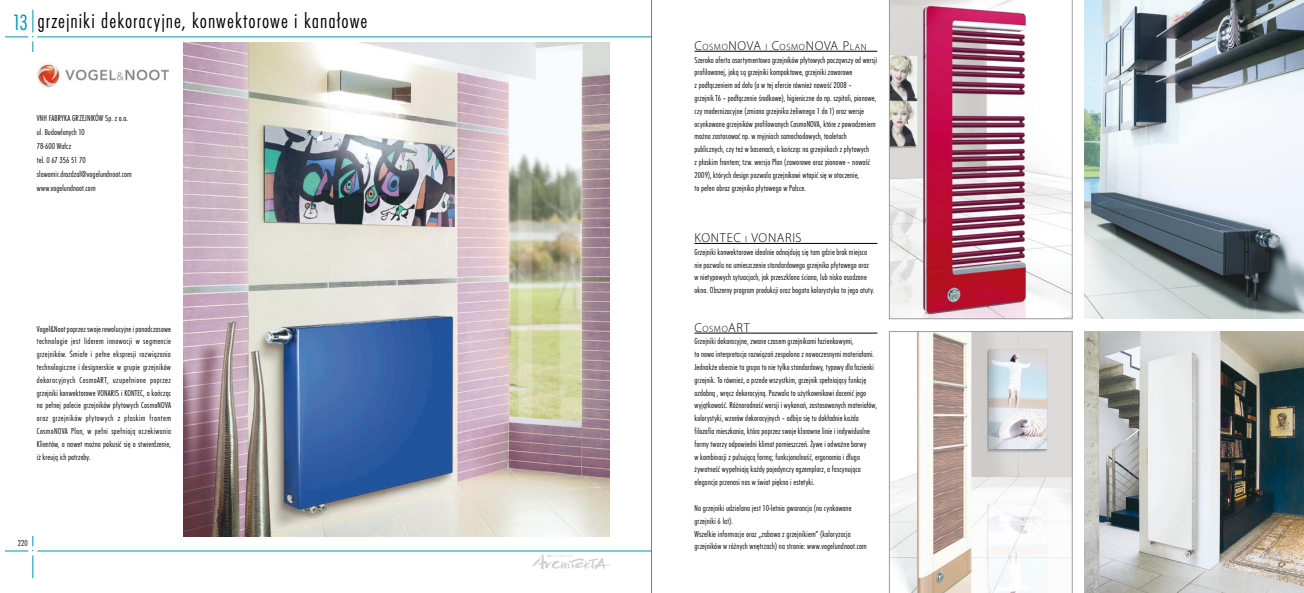
<style>
.page{position:relative;width:1304px;height:593px;background:#fff}
.page>*{position:absolute;margin:0;border:0;box-sizing:border-box;transform-origin:0 0}
.t1{font:22px "Futura TCE Ligh Cond";letter-spacing:.045em;color:#000}
.t2{font:300 13px "Myriad Pro";letter-spacing:.05em;color:#000}
.t3{font:300 9.1px "Myriad Pro";letter-spacing:.075em;color:#000}
.t4{font:9px/12.8px "Futura TCE Ligh Cond";letter-spacing:.01em;color:#000}
.s1{font-size:23px;color:#0094b5}
.s2{font-size:13px}
.s3{font-size:9.1px}
</style>
<div class="page">
<svg style="left:532px;top:554px;width:79px;height:15px"></svg>
<hr style="left:652px;top:0;width:1px;height:592px;background:#000">
<hr style="left:37px;top:36px;width:615px;height:1px;background:#0094b5">
<svg style="left:5px;top:10px;width:29px;height:42px"></svg>
<hr style="left:37px;top:550px;width:615px;height:1px;background:#0094b5">
<svg style="left:5px;top:535px;width:29px;height:43px"></svg>
<img style="left:1084px;top:331px;width:220px;height:261px">
<img style="left:1084px;top:0;width:220px;height:318px">
<svg style="left:889px;top:331px;width:183px;height:261px"></svg>
<img style="left:889px;top:0;width:183px;height:319px">
<img style="left:183px;top:43px;width:426px;height:493px">
<img style="left:37px;top:63px;width:132px;height:25px">
<hr style="left:694px;top:333px;width:183px;height:1px;background:#000">
<hr style="left:694px;top:243px;width:183px;height:1px;background:#000">
<hr style="left:694px;top:51px;width:183px;height:1px;background:#000">
<h1 class="t1" style="left:12px;top:8px;width:357px"><span class="s1">13</span> grzejniki dekoracyjne, konwektorowe i kanałowe</h1>
<p class="t4" style="left:37px;top:111px;width:58px">VNH Fabryka Grzejników</p>
<p class="t4" style="left:105px;top:111px;width:24px">Sp. z o.o.</p>
<p class="t4" style="left:37px;top:124px;width:96px;line-height:14px">ul. Budowlanych 10<br>78-600 Wałcz<br>tel. 0 67 356 51 70 slawomir.drozdzal@vogelundnoot.com www.vogelundnoot.com</p>
<p class="t4" style="left:37px;top:322px;width:136px;text-align:justify">Vogel&amp;Noot poprzez swoje rewolucyjne i ponadczasowe technologie jest liderem innowacji w segmencie grzejników. Śmiałe i pełne ekspresji rozwiązania technologiczne i designerskie w grupie grzejników dekoracyjnych CosmoART, uzupełnione poprzez grzejniki konwektorowe VONARIS i KONTEC, a kończąc na pełnej palecie grzejników płytowych CosmoNOVA oraz grzejników płytowych z płaskim frontem CosmoNOVA Plan, w pełni spełniają oczekiwania Klientów, a nawet można pokusić się o stwierdzenie, iż kreują ich potrzeby.</p>
<p class="t4" style="left:18px;top:536px;width:11px">220</p>
<p class="t3" style="left:694px;top:41px;width:173px"><span class="s2">C</span>OSMO<span class="s2">NOVA</span> I <span class="s2">C</span>OSMO<span class="s2">NOVA P</span> LAN</p>
<p class="t4" style="left:694px;top:53px;width:184px">Szeroka oferta asortymentowa grzejników płytowych począwszy od wersji profilowanej, jaką są grzejniki kompaktowe, grzejniki zaworowe<br>z podłączeniem od dołu (a w tej ofercie również nowość 2008 –<br>grzejnik T6 – podłączenie środkowe), higieniczne do np. szpitali, pionowe, czy modernizacyjne (zmiana grzejnika żeliwnego 1 do 1) oraz wersje ocynkowane grzejników profilowanych CosmoNOVA, które z powodzeniem można zastosować np. w myjniach samochodowych, toaletach publicznych, czy też w basenach, a kończąc na grzejnikach z płytowych<br>z płaskim frontem; tzw. wersja Plan (zaworowe oraz pionowe – nowość 2009), których design pozwala grzejnikowi wtopić się w otoczenie,<br>to pełen obraz grzejnika płytowego w Polsce.</p>
<h2 class="t2" style="left:694px;top:229px;width:109px">KONTEC <span class="s3">I</span> VONARIS</h2>
<p class="t4" style="left:694px;top:245px;width:181px">Grzejniki konwektorowe idealnie odnajdują się tam gdzie brak miejsca nie pozwala na umieszczenie standardowego grzejnika płytowego oraz w nietypowych sytuacjach, jak przeszklona ściana, lub nisko osadzone okna. Obszerny program produkcji oraz bogata kolorystyka to jego atuty.</p>
<h2 class="t2" style="left:694px;top:319px;width:42px">C<span class="s3">OSMO</span>ART</h2>
<p class="t4" style="left:694px;top:335px;width:184px">Grzejniki dekoracyjne, zwane czasem grzejnikami łazienkowymi,<br>to nowa interpretacja rozwiązań zespolona z nowoczesnymi materiałami.<br>Jednakże obecnie ta grupa to nie tylko standardowy, typowy dla łazienki grzejnik. To również, a przede wszystkim, grzejnik spełniający funkcję ozdobną , wręcz dekoracyjną. Pozwala to użytkownikowi docenić jego wyjątkowość. Różnorodność wersji i wykonań, zastosowanych materiałów, kolorystyki, wzorów dekoracyjnych – odbija się tu dokładnie każda filozofia mieszkania, która poprzez swoje klarowne linie i indywidualne formy tworzy odpowiedni klimat pomieszczeń. Żywe i odważne barwy<br>w kombinacji z pulsującą formą; funkcjonalność, ergonomia i długa żywotność wypełniają każdy pojedynczy egzemplarz, a fascynująca elegancja przenosi nas w świat piękna i estetyki.</p>
<p class="t4" style="left:694px;top:501px;width:174px">Na grzejniki udzielana jest 10-letnia gwarancja (na cynkowane grzejniki 6 lat).<br>Wszelkie informacje oraz „zabawa z grzejnikiem” (koloryzacja grzejników w różnych wnętrzach) na stronie: www.vogelundnoot.com</p>
</div>
